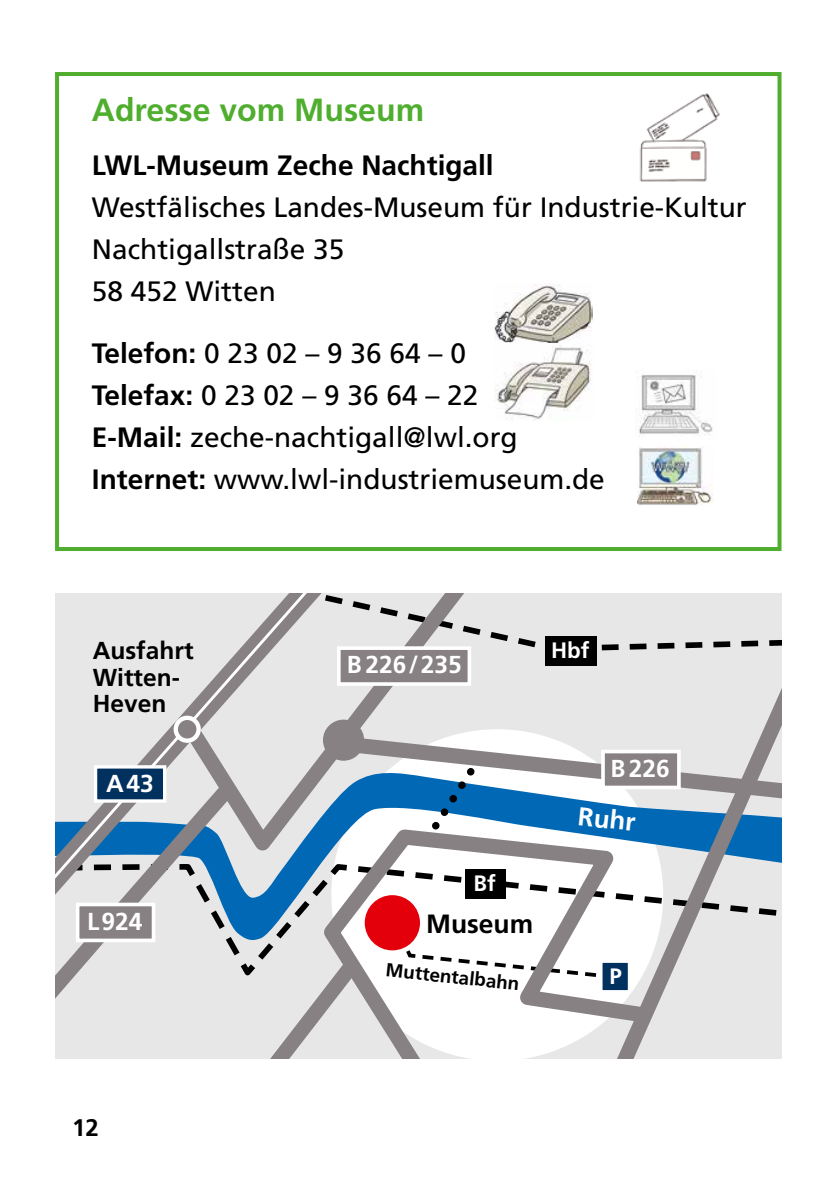
<style>
.page{position:relative;width:840px;height:1191px;background:#fff}
.page>*{position:absolute;margin:0;border:0;box-sizing:border-box;transform-origin:0 0}
.t1{font:700 32px "Frutiger LT";color:#50ae2f}
.t2{font:28px/42px "Frutiger LT";color:#000}
.t3{font:700 28px "Frutiger LT";color:#000}
.t4{font:700 26.4px "Frutiger LT";color:#000}
.t5{font:700 26px "Frutiger LT";color:#fff}
.t6{font:700 24.6px/26.4px "Frutiger LT";color:#000}
.t7{font:700 24.6px "Frutiger LT";color:#fff}
.t8{font:700 24px "Frutiger LT";color:#000}
.t9{font:700 22.2px "Frutiger LT";color:#fff}
.t10{font:700 18.8px "Frutiger LT";color:#000}
.s1{font-weight:700}
</style>
<div class="page">
<div style="left:55px;top:72px;width:726px;height:479px;border:4px solid #50ae2f"></div>
<img style="left:639px;top:93px;width:81px;height:89px">
<img style="left:637px;top:446px;width:76px;height:59px">
<img style="left:494px;top:284px;width:98px;height:59px">
<img style="left:494px;top:345px;width:97px;height:75px">
<img style="left:639px;top:374px;width:74px;height:62px">
<div style="left:55px;top:1032px;width:136px;height:26px;background:#e7e7e8"></div>
<div style="left:55px;top:593px;width:136px;height:439px;background:#e7e7e8"></div>
<svg style="left:92px;top:763px;width:75px;height:14px"></svg>
<svg style="left:586px;top:687px;width:195px;height:175px;background:#9bb9d1"></svg>
<svg style="left:167px;top:593px;width:329px;height:269px;background:#d4d5d7"></svg>
<svg style="left:55px;top:777px;width:185px;height:250px;background:#b2beca"></svg>
<svg style="left:425px;top:818px;width:59px;height:3px"></svg>
<svg style="left:176px;top:718px;width:22px;height:22px"></svg>
<div style="left:173px;top:715px;width:28px;height:28px;border:4px solid #fff;border-radius:50%"></div>
<svg style="left:191px;top:862px;width:590px;height:196px;background:#c7d0d8"></svg>
<svg style="left:322px;top:727px;width:459px;height:91px"></svg>
<svg style="left:599px;top:748px;width:83px;height:43px"></svg>
<svg style="left:217px;top:593px;width:564px;height:94px;background:#cccccd"></svg>
<svg style="left:74px;top:901px;width:83px;height:43px"></svg>
<svg style="left:313px;top:821px;width:350px;height:237px"></svg>
<p class="t1" style="left:92px;top:91px;width:333px">Adresse vom Museum</p>
<p class="t3" style="left:92px;top:148px;width:403px">LWL-Museum Zeche Nachtigall</p>
<p class="t2" style="left:92px;top:186px;width:656px">Westfälisches Landes-Museum für Industrie-Kultur<br>Nachtigallstraße 35<br>58 452 Witten</p>
<p class="t2" style="left:92px;top:332px;width:514px"><span class="s1">Telefon:</span> 0 23 02 – 9 36 64 – 0<br><span class="s1">Telefax:</span> 0 23 02 – 9 36 64 – 22<br><span class="s1">E-Mail:</span> zeche-nachtigall@lwl.org<br><span class="s1">Internet:</span> www.lwl-industriemuseum.de</p>
<p class="t6" style="left:93px;top:638px;width:102px">Ausfahrt</p>
<p class="t9" style="left:551px;top:637px;width:40px">Hbf</p>
<p class="t6" style="left:93px;top:664px;width:89px">Witten-<br>Heven</p>
<p class="t7" style="left:347px;top:650px;width:116px">B 226/235</p>
<p class="t7" style="left:106px;top:768px;width:49px">A43</p>
<p class="t7" style="left:610px;top:754px;width:61px">B 226</p>
<p class="t7" style="left:87px;top:906px;width:57px">L924</p>
<p class="t8" style="left:72px;top:1113px;width:28px">12</p>
<p class="t9" style="left:473px;top:870px;width:24px">Bf</p>
<p class="t4" style="left:426px;top:908px;width:109px">Museum</p>
<p class="t10" style="left:387px;top:958px;width:136px;rotate:6deg">Muttentalbahn</p>
<p class="t5" style="left:579px;top:801px;width:59px;rotate:6deg">Ruhr</p>
<p class="t9" style="left:609px;top:963px;width:14px">P</p>
</div>
